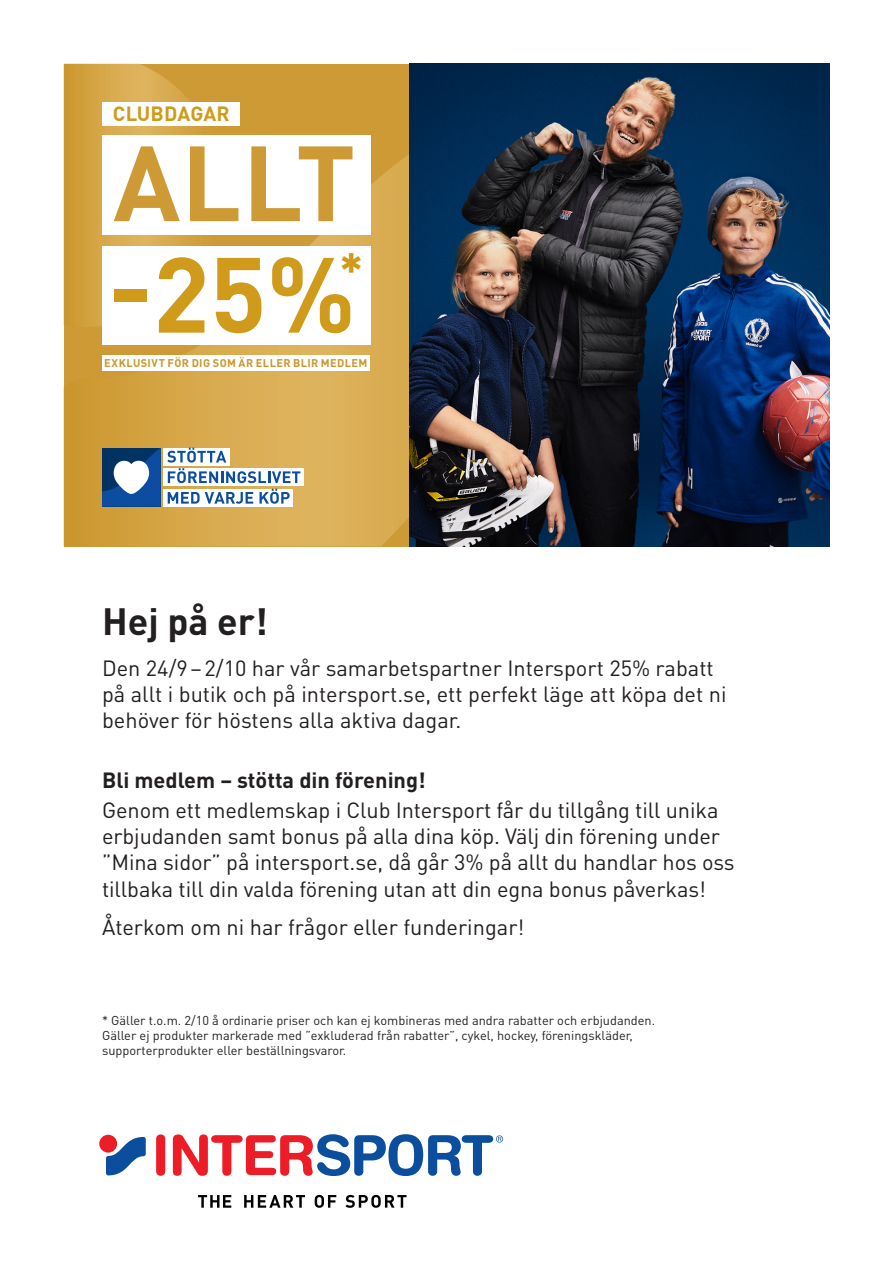
<style>
.page{position:relative;width:893px;height:1263px;background:#fff}
.page>*{position:absolute;margin:0;border:0;box-sizing:border-box;transform-origin:0 0}
.t1{font:700 105px "FFDIN Profor IIC";color:#d09a1a}
.t2{font:700 105px "FFDIN Profor IIC";color:#cd9a36}
.t3{font:700 37.5px "DIN Pro";color:#231f20}
.t4{font:21.75px/26.1px "DIN Pro";letter-spacing:-.005em;color:#231f20}
.t5{font:700 21.75px "DIN Pro";color:#231f20}
.t6{font:700 20.25px "FFDIN Profor IIC";letter-spacing:.005em;color:#d09a1a}
.t7{font:12.75px/15.3px "DIN Pro";color:#231f20}
.t8{font:700 10.95px "FFDIN Profor IIC";letter-spacing:.03em;color:#cb962d}
</style>
<div class="page">
<svg style="left:198px;top:1195px;width:33px;height:13px"></svg>
<svg style="left:244px;top:1195px;width:61px;height:13px"></svg>
<svg style="left:315px;top:1195px;width:21px;height:13px"></svg>
<svg style="left:345px;top:1195px;width:61px;height:13px"></svg>
<div style="left:156px;top:1134px;width:9px;height:42px;background:#ec1d26;border-radius:5px"></div>
<svg style="left:173px;top:1134px;width:330px;height:42px"></svg>
<div style="left:99px;top:1135px;width:18px;height:17px;background:#ec1d26;border-radius:50%"></div>
<svg style="left:106px;top:1137px;width:40px;height:38px"></svg>
<div style="left:64px;top:64px;width:363px;height:482px;background:#cd9a36"></div>
<svg style="left:90px;top:64px;width:133px;height:78px"></svg>
<svg style="left:90px;top:142px;width:319px;height:404px"></svg>
<svg style="left:102px;top:448px;width:59px;height:59px"></svg>
<div style="left:163px;top:448px;width:67px;height:17px;background:#fff"></div>
<div style="left:163px;top:468px;width:141px;height:18px;background:#fff"></div>
<svg style="left:167px;top:448px;width:133px;height:35px"></svg>
<div style="left:163px;top:489px;width:130px;height:18px;background:#fff"></div>
<svg style="left:168px;top:492px;width:85px;height:12px"></svg>
<svg style="left:260px;top:489px;width:30px;height:15px"></svg>
<div style="left:102px;top:356px;width:267px;height:15px;background:#fff"></div>
<div style="left:103px;top:135px;width:268px;height:100px;background:#fff"></div>
<div style="left:103px;top:246px;width:268px;height:99px;background:#fff"></div>
<div style="left:103px;top:102px;width:137px;height:23px;background:#fff"></div>
<img style="left:409px;top:64px;width:420px;height:482px">
<p class="t6" style="left:113px;top:97px;width:118px">CLUBDAGAR</p>
<p class="t2" style="left:113px;top:101px;width:244px">ALLT</p>
<p class="t1" style="left:108px;top:213px;width:257px">-25%<sup>*</sup></p>
<p class="t8" style="left:104px;top:355px;width:264px">EXKLUSIVT FÖR DIG SOM ÄR ELLER BLIR MEDLEM</p>
<p class="t3" style="left:102px;top:596px;width:167px">Hej på er!</p>
<p class="t4" style="left:102px;top:654px;width:626px">Den 24/9–2/10 har vår samarbetspartner Intersport 25% rabatt på allt i butik och på intersport.se, ett perfekt läge att köpa det ni behöver för höstens alla aktiva dagar.</p>
<p class="t5" style="left:102px;top:765px;width:325px">Bli medlem – stötta din förening!</p>
<p class="t4" style="left:102px;top:796px;width:634px">Genom ett medlemskap i Club Intersport får du tillgång till unika erbjudanden samt bonus på alla dina köp. Välj din förening under ”Mina sidor” på intersport.se, då går 3% på allt du handlar hos oss tillbaka till din valda förening utan att din egna bonus påverkas!</p>
<p class="t4" style="left:102px;top:914px;width:424px">Återkom om ni har frågor eller funderingar!</p>
<p class="t7" style="left:102px;top:1012px;width:555px">* Gäller t.o.m. 2/10 å ordinarie priser och kan ej kombineras med andra rabatter och erbjudanden.</p>
<p class="t7" style="left:102px;top:1027px;width:532px">Gäller ej produkter markerade med ”exkluderad från rabatter”, cykel, hockey, föreningskläder, supporterprodukter eller beställningsvaror.</p>
</div>
